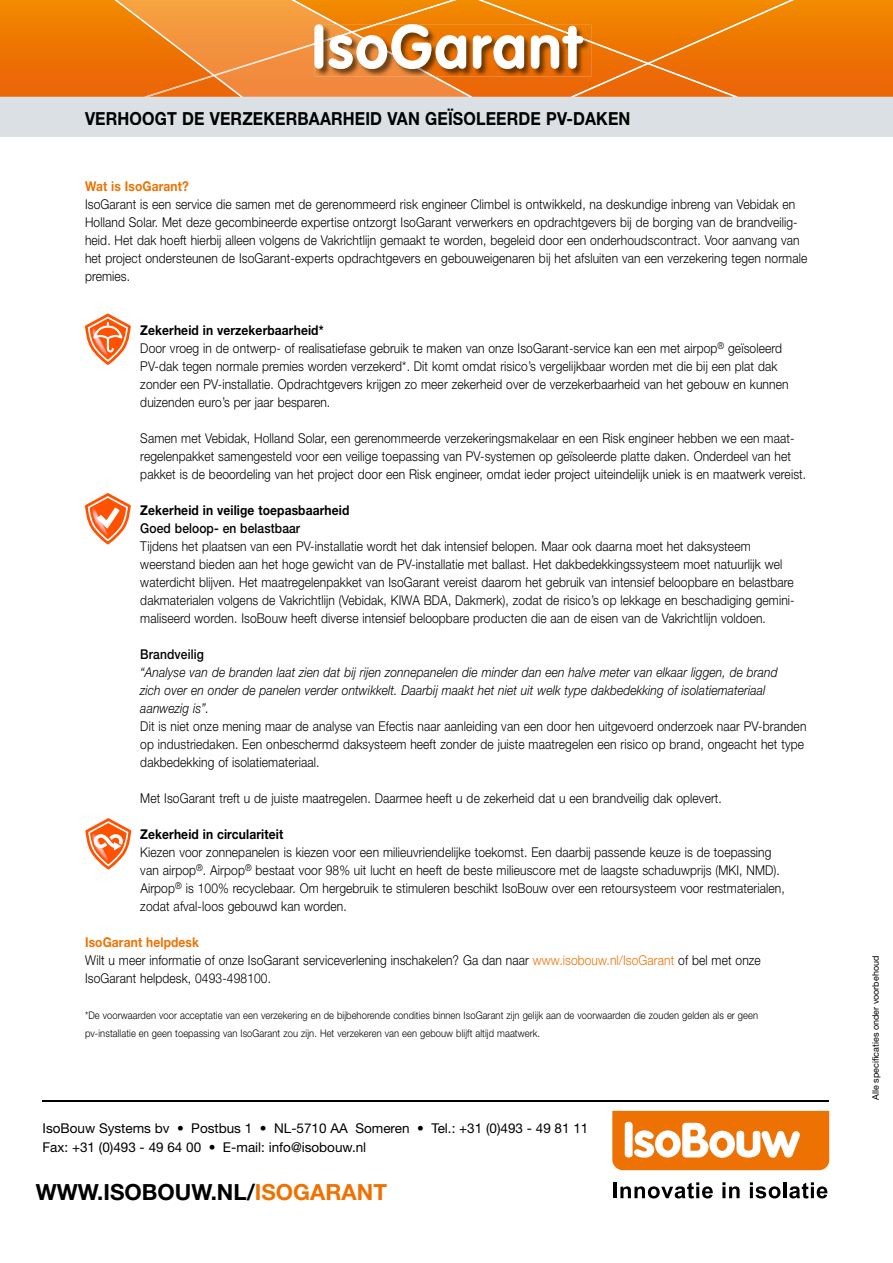
<style>
.page{position:relative;width:893px;height:1263px;background:#fff}
.page>*{position:absolute;margin:0;border:0;box-sizing:border-box;transform-origin:0 0}
.t1{font:700 61.2px "VAG Rounded";letter-spacing:.03em;color:#fff}
.t2{font:700 22.35px "Helvetica Neue LT";color:#000}
.t3{font:700 18px "Helvetica Neue LT";letter-spacing:.01em;color:#000;scale:.89 1}
.t4{font:300 13.5px/18px "Helvetica Neue LT";letter-spacing:.01em;color:#000;scale:.89 1}
.t5{font:italic 300 13.5px/18px "Helvetica Neue LT";letter-spacing:.01em;color:#000;scale:.89 1}
.t6{font:13.5px/19.2px "Helvetica Neue LT";color:#000}
.t7{font:700 13.5px "Helvetica Neue LT";letter-spacing:.01em;color:#000;scale:.89 1}
.t8{font:500 13.5px "Helvetica Neue LT";letter-spacing:.01em;color:#000;scale:.89 1}
.t9{font:700 13.5px "Helvetica Neue LT";letter-spacing:.01em;color:#ee7203;scale:.89 1}
.t10{font:300 10.5px/18px "Helvetica Neue LT";letter-spacing:.01em;color:#000;scale:.89 1}
.t11{font:9px "Helvetica Neue LT";color:#000}
.s1{font-weight:700}
.s2{font-weight:700;color:#ee7203}
.s3{color:#ee7203}
</style>
<div class="page">
<hr style="left:614px;top:1182px;width:3px;height:16px;background:#000">
<svg style="left:620px;top:1182px;width:93px;height:16px"></svg>
<svg style="left:722px;top:1182px;width:18px;height:16px"></svg>
<svg style="left:750px;top:1182px;width:30px;height:16px"></svg>
<hr style="left:783px;top:1182px;width:3px;height:16px;background:#000">
<svg style="left:789px;top:1182px;width:38px;height:16px"></svg>
<svg style="left:612px;top:1111px;width:217px;height:59px"></svg>
<div style="left:0;top:0;width:893px;height:137px;background:#dae0e3"></div>
<svg style="left:0;top:0;width:893px;height:97px;background:#ee7603"></svg>
<img style="left:738px;top:0;width:56px;height:97px">
<svg style="left:478px;top:0;width:260px;height:97px;background:#ee7b0d"></svg>
<img style="left:472px;top:25px;width:119px;height:52px">
<img style="left:543px;top:25px;width:48px;height:18px">
<svg style="left:117px;top:0;width:355px;height:97px;background:#e5842a"></svg>
<hr style="left:43px;top:1100px;width:786px;height:1px;background:#000">
<svg style="left:85px;top:313px;width:46px;height:52px"></svg>
<svg style="left:85px;top:493px;width:46px;height:51px"></svg>
<svg style="left:85px;top:818px;width:46px;height:52px"></svg>
<h1 class="t1" style="left:312px;top:11px;width:271px">IsoGarant</h1>
<h3 class="t3" style="left:85px;top:107px;width:614px">VERHOOGT DE VERZEKERBAARHEID VAN GEÏSOLEERDE PV-DAKEN</h3>
<p class="t9" style="left:85px;top:178px;width:118px">Wat is IsoGarant?</p>
<p class="t4" style="left:85px;top:195px;width:813px">IsoGarant is een service die samen met de gerenommeerd risk engineer Climbel is ontwikkeld, na deskundige inbreng van Vebidak en Holland Solar. Met deze gecombineerde expertise ontzorgt IsoGarant verwerkers en opdrachtgevers bij de borging van de brandveilig&shy;heid. Het dak hoeft hierbij alleen volgens de Vakrichtlijn gemaakt te worden, begeleid door een onderhoudscontract. Voor aanvang van het project ondersteunen de IsoGarant-experts opdrachtgevers en gebouweigenaren bij het afsluiten van een verzekering tegen normale premies.</p>
<p class="t4" style="left:140px;top:321px;width:730px"><span class="s1">Zekerheid in verzekerbaarheid*<br></span>Door vroeg in de ontwerp- of realisatiefase gebruik te maken van onze IsoGarant-service kan een met airpop<sup>®</sup> geïsoleerd PV-dak tegen normale premies worden verzekerd*. Dit komt omdat risico’s vergelijkbaar worden met die bij een plat dak zonder een PV-installatie. Opdrachtgevers krijgen zo meer zekerheid over de verzekerbaarheid van het gebouw en kunnen duizenden euro’s per jaar besparen.</p>
<p class="t4" style="left:140px;top:429px;width:750px">Samen met Vebidak, Holland Solar, een gerenommeerde verzekeringsmakelaar en een Risk engineer hebben we een maat&shy;regelenpakket samengesteld voor een veilige toepassing van PV-systemen op geïsoleerde platte daken. Onderdeel van het pakket is de beoordeling van het project door een Risk engineer, omdat ieder project uiteindelijk uniek is en maatwerk vereist.</p>
<p class="t7" style="left:140px;top:502px;width:236px">Zekerheid in veilige toepasbaarheid</p>
<p class="t8" style="left:140px;top:520px;width:181px">Goed beloop- en belastbaar</p>
<p class="t4" style="left:140px;top:537px;width:737px">Tijdens het plaatsen van een PV-installatie wordt het dak intensief belopen. Maar ook daarna moet het daksysteem weerstand bieden aan het hoge gewicht van de PV-installatie met ballast. Het dakbedekkingssysteem moet natuurlijk wel waterdicht blijven. Het maatregelenpakket van IsoGarant vereist daarom het gebruik van intensief beloopbare en belastbare dakmaterialen volgens de Vakrichtlijn (Vebidak, KIWA BDA, Dakmerk), zodat de risico’s op lekkage en beschadiging gemini&shy;maliseerd worden. IsoBouw heeft diverse intensief beloopbare producten die aan de eisen van de Vakrichtlijn voldoen.</p>
<p class="t8" style="left:140px;top:646px;width:73px">Brandveilig</p>
<p class="t5" style="left:140px;top:663px;width:717px">“Analyse van de branden laat zien dat bij rijen zonnepanelen die minder dan een halve meter van elkaar liggen, de brand zich over en onder de panelen verder ontwikkelt. Daarbij maakt het niet uit welk type dakbedekking of isolatiemateriaal aanwezig is”.</p>
<p class="t4" style="left:140px;top:717px;width:750px">Dit is niet onze mening maar de analyse van Efectis naar aanleiding van een door hen uitgevoerd onderzoek naar PV-branden op industriedaken. Een onbeschermd daksysteem heeft zonder de juiste maatregelen een risico op brand, ongeacht het type dakbedekking of isolatiemateriaal.</p>
<p class="t4" style="left:140px;top:789px;width:655px">Met IsoGarant treft u de juiste maatregelen. Daarmee heeft u de zekerheid dat u een brandveilig dak oplevert.</p>
<p class="t7" style="left:140px;top:826px;width:162px">Zekerheid in circulariteit</p>
<p class="t4" style="left:140px;top:843px;width:725px">Kiezen voor zonnepanelen is kiezen voor een milieuvriendelijke toekomst. Een daarbij passende keuze is de toepassing van airpop<sup>®</sup>. Airpop<sup>®</sup> bestaat voor 98% uit lucht en heeft de beste milieuscore met de laagste schaduwprijs (MKI, NMD).<br>Airpop<sup>®</sup> is 100% recyclebaar. Om hergebruik te stimuleren beschikt IsoBouw over een retoursysteem voor restmaterialen, zodat afval-loos gebouwd kan worden.</p>
<p class="t4" style="left:85px;top:933px;width:761px"><span class="s2">IsoGarant helpdesk<br></span>Wilt u meer informatie of onze IsoGarant serviceverlening inschakelen? Ga dan naar <span class="s3">www.isobouw.nl/IsoGarant</span> of bel met onze<br>IsoGarant helpdesk, 0493-498100.</p>
<p class="t10" style="left:85px;top:1006px;width:758px">*De voorwaarden voor acceptatie van een verzekering en de bijbehorende condities binnen IsoGarant zijn gelijk aan de voorwaarden die zouden gelden als er geen pv-installatie en geen toepassing van IsoGarant zou zijn. Het verzekeren van een gebouw blijft altijd maatwerk.</p>
<p class="t6" style="left:43px;top:1118px;width:547px">IsoBouw Systems bv • Postbus 1 • NL-5710 AA Someren • Tel.: +31 (0)493 - 49 81 11<br>Fax: +31 (0)493 - 49 64 00 • E-mail: info@isobouw.nl</p>
<h2 class="t2" style="left:36px;top:1178px;width:353px">WWW.ISOBOUW.NL/<span class="s3">ISOGARANT</span></h2>
<p class="t11" style="left:870px;top:1100px;width:146px;rotate:-90deg">Alle specificaties onder voorbehoud</p>
</div>
